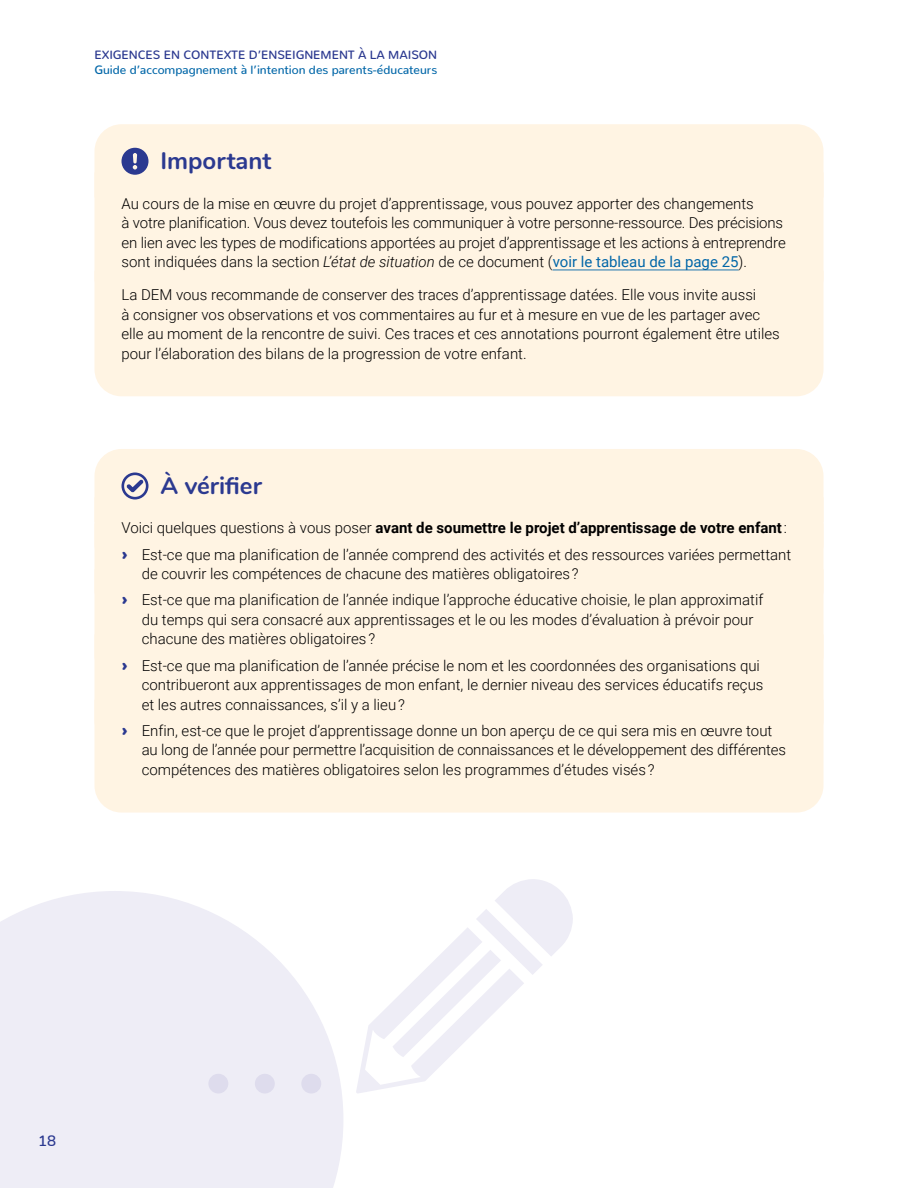
<style>
.page{position:relative;width:918px;height:1188px;background:#fff}
.page>*{position:absolute;margin:0;border:0;box-sizing:border-box;transform-origin:0 0}
.t1{font:700 24px "Nunito";color:#2b3990}
.t2{font:300 15px/19.5px "Roboto";color:#000}
.t3{font:600 15px "Nunito";color:#2b3990}
.t4{font:500 12px "Nunito";color:#0066a8}
.t5{font:500 12px "Nunito";letter-spacing:-.005em;color:#2b3990}
.s1{font-style:italic}
.s2{font-weight:400;color:#0066a8}
.s3{font-weight:700}
.s4{font-family:"Nunito";font-weight:800;font-size:18px;color:#2b3990}
</style>
<div class="page">
<div style="left:0;top:891px;width:343px;height:297px;background:#eeedf6"></div>
<svg style="left:208px;top:879px;width:365px;height:215px"></svg>
<div style="left:94px;top:124px;width:730px;height:49px;background:#fff4e3"></div>
<div style="left:94px;top:173px;width:730px;height:98px;background:#fff4e3"></div>
<hr style="left:553px;top:270px;width:185px;height:1px;background:#0066a8">
<div style="left:94px;top:271px;width:730px;height:125px;background:#fff4e3"></div>
<div style="left:94px;top:449px;width:730px;height:48px;background:#fff4e3"></div>
<div style="left:94px;top:497px;width:730px;height:27px;background:#fff4e3"></div>
<div style="left:94px;top:524px;width:730px;height:45px;background:#fff4e3"></div>
<div style="left:94px;top:569px;width:730px;height:66px;background:#fff4e3"></div>
<div style="left:94px;top:635px;width:730px;height:65px;background:#fff4e3"></div>
<div style="left:94px;top:700px;width:730px;height:113px;background:#fff4e3"></div>
<svg style="left:122px;top:148px;width:26px;height:27px"></svg>
<svg style="left:122px;top:472px;width:26px;height:28px"></svg>
<p class="t5" style="left:94px;top:45px;width:344px">EXIGENCES EN CONTEXTE D’ENSEIGNEMENT À LA MAISON</p>
<p class="t4" style="left:94px;top:59px;width:344px">Guide d’accompagnement à l’intention des parents-éducateurs</p>
<h1 class="t1" style="left:160px;top:143px;width:112px">Important</h1>
<p class="t2" style="left:122px;top:193px;width:666px">Au cours de la mise en œuvre du projet d’apprentissage, vous pouvez apporter des changements<br>à votre planification. Vous devez toutefois les communiquer à votre personne-ressource. Des précisions en lien avec les types de modifications apportées au projet d’apprentissage et les actions à entreprendre sont indiquées dans la section <span class="s1">L’état de situation</span> de ce document (<span class="s2">voir le tableau de la page 25</span>).</p>
<p class="t2" style="left:122px;top:284px;width:660px">La DEM vous recommande de conserver des traces d’apprentissage datées. Elle vous invite aussi<br>à consigner vos observations et vos commentaires au fur et à mesure en vue de les partager avec elle au moment de la rencontre de suivi. Ces traces et ces annotations pourront également être utiles pour l’élaboration des bilans de la progression de votre enfant.</p>
<h1 class="t1" style="left:160px;top:467px;width:103px">À vérifier</h1>
<p class="t2" style="left:122px;top:514px;width:671px;line-height:26.2px">Voici quelques questions à vous poser <span class="s3">avant de soumettre le projet d’apprentissage de votre enfant</span> : <span class="s4">›</span> Est-ce que ma planification de l’année comprend des activités et des ressources variées permettant</p>
<p class="t2" style="left:122px;top:560px;width:643px;line-height:26.2px;text-indent:20px">de couvrir les compétences de chacune des matières obligatoires ?<br><span class="s4">›</span> Est-ce que ma planification de l’année indique l’approche éducative choisie, le plan approximatif</p>
<p class="t2" style="left:142px;top:609px;width:613px">du temps qui sera consacré aux apprentissages et le ou les modes d’évaluation à prévoir pour chacune des matières obligatoires ?</p>
<p class="t2" style="left:142px;top:655px;width:623px;text-indent:-20px"><span class="s4">›</span> Est-ce que ma planification de l’année précise le nom et les coordonnées des organisations qui contribueront aux apprentissages de mon enfant, le dernier niveau des services éducatifs reçus et les autres connaissances, s’il y a lieu ?</p>
<p class="t2" style="left:142px;top:720px;width:646px;text-indent:-20px"><span class="s4">›</span> Enfin, est-ce que le projet d’apprentissage donne un bon aperçu de ce qui sera mis en œuvre tout au long de l’année pour permettre l’acquisition de connaissances et le développement des différentes compétences des matières obligatoires selon les programmes d’études visés ?</p>
<p class="t3" style="left:38px;top:1130px;width:19px">18</p>
</div>
